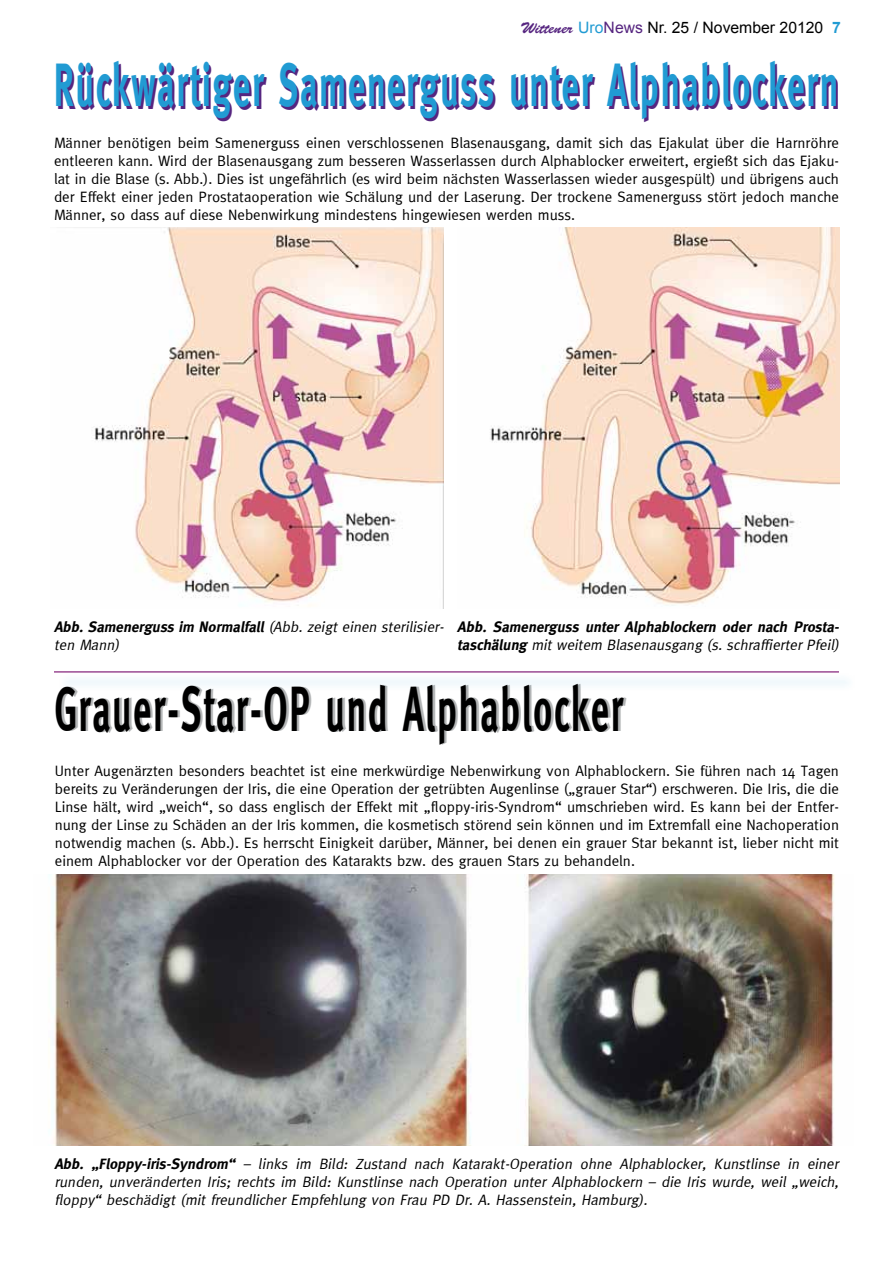
<style>
.page{position:relative;width:893px;height:1263px;background:#fff}
.page>*{position:absolute;margin:0;border:0;box-sizing:border-box;transform-origin:0 0}
.t1{font:700 63px "Meta";letter-spacing:.05em;color:#000;scale:.57 1}
.t2{font:700 60.3px "Meta";letter-spacing:.05em;color:#219bd3;scale:.57 1}
.t3{font:15.75px "Arial";color:#000}
.t4{font:15px/18px "Meta Normal";color:#000;text-align:justify}
.t5{font:italic 15px/18px "Meta Normal";color:#000;text-align:justify}
.t6{font:italic 700 15px "Meta";color:#000}
.s1{font-family:"Brush Script Std";color:#562580}
.s2{color:#219bd3}
.s3{color:#562580}
.s4{font-weight:700;color:#219bd3}
.s5{font-family:"Meta Normal";font-weight:400}
.s6{font-family:"Meta";font-weight:700}
</style>
<div class="page">
<img style="left:94px;top:228px;width:350px;height:380px">
<img style="left:490px;top:227px;width:350px;height:379px">
<div style="left:57px;top:673px;width:800px;height:18px;background:#f8fbfd"></div>
<hr style="left:54px;top:671px;width:785px;height:2px;background:#9b4a93">
<img style="left:49px;top:874px;width:786px;height:271px">
<p class="t3" style="left:520px;top:17px;width:322px"><span class="s1">Wittener</span> <span class="s2">Uro</span><span class="s3">News</span> Nr. 25 / November 20120 <span class="s4">7</span></p>
<h2 class="t2" style="left:54px;top:51px;width:1377px">Rückwärtiger Samenerguss unter Alphablockern</h2>
<p class="t4" style="left:54px;top:134px;width:786px">Männer benötigen beim Samenerguss einen verschlossenen Blasenausgang, damit sich das Ejakulat über die Harnröhre entleeren kann. Wird der Blasenausgang zum besseren Wasserlassen durch Alphablocker erweitert, ergießt sich das Ejaku&shy;lat in die Blase (s. Abb.). Dies ist ungefährlich (es wird beim nächsten Wasserlassen wieder ausgespült) und übrigens auch der Effekt einer jeden Prostataoperation wie Schälung und der Laserung. Der trockene Samenerguss stört jedoch manche Männer, so dass auf diese Nebenwirkung mindestens hingewiesen werden muss.</p>
<p class="t6" style="left:54px;top:618px;width:394px">Abb. Samenerguss im Normalfall <span class="s5">(Abb. zeigt einen sterilisier-</span></p>
<p class="t5" style="left:54px;top:636px;width:67px">ten Mann)</p>
<p class="t6" style="left:457px;top:618px;width:386px">Abb. Samenerguss unter Alphablockern oder nach Prosta-</p>
<p class="t5" style="left:457px;top:636px;width:383px"><span class="s6">taschälung</span> mit weitem Blasenausgang (s. schraffierter Pfeil)</p>
<h1 class="t1" style="left:55px;top:672px;width:998px">Grauer-Star-OP und Alphablocker</h1>
<p class="t4" style="left:55px;top:761px;width:786px">Unter Augenärzten besonders beachtet ist eine merkwürdige Nebenwirkung von Alphablockern. Sie führen nach 14 Tagen bereits zu Veränderungen der Iris, die eine Operation der getrübten Augenlinse („grauer Star“) erschweren. Die Iris, die die Linse hält, wird „weich“, so dass englisch der Effekt mit „floppy-iris-Syndrom“ umschrieben wird. Es kann bei der Entfer&shy;nung der Linse zu Schäden an der Iris kommen, die kosmetisch störend sein können und im Extremfall eine Nachoperation notwendig machen (s. Abb.). Es herrscht Einigkeit darüber, Männer, bei denen ein grauer Star bekannt ist, lieber nicht mit einem Alphablocker vor der Operation des Katarakts bzw. des grauen Stars zu behandeln.</p>
<p class="t5" style="left:54px;top:1155px;width:789px"><span class="s6">Abb. „Floppy-iris-Syndrom“</span> – links im Bild: Zustand nach Katarakt-Operation ohne Alphablocker, Kunstlinse in einer runden, unveränderten Iris; rechts im Bild: Kunstlinse nach Operation unter Alphablockern – die Iris wurde, weil „weich, floppy“ beschädigt (mit freundlicher Empfehlung von Frau PD Dr. A. Hassenstein, Hamburg).</p>
</div>
